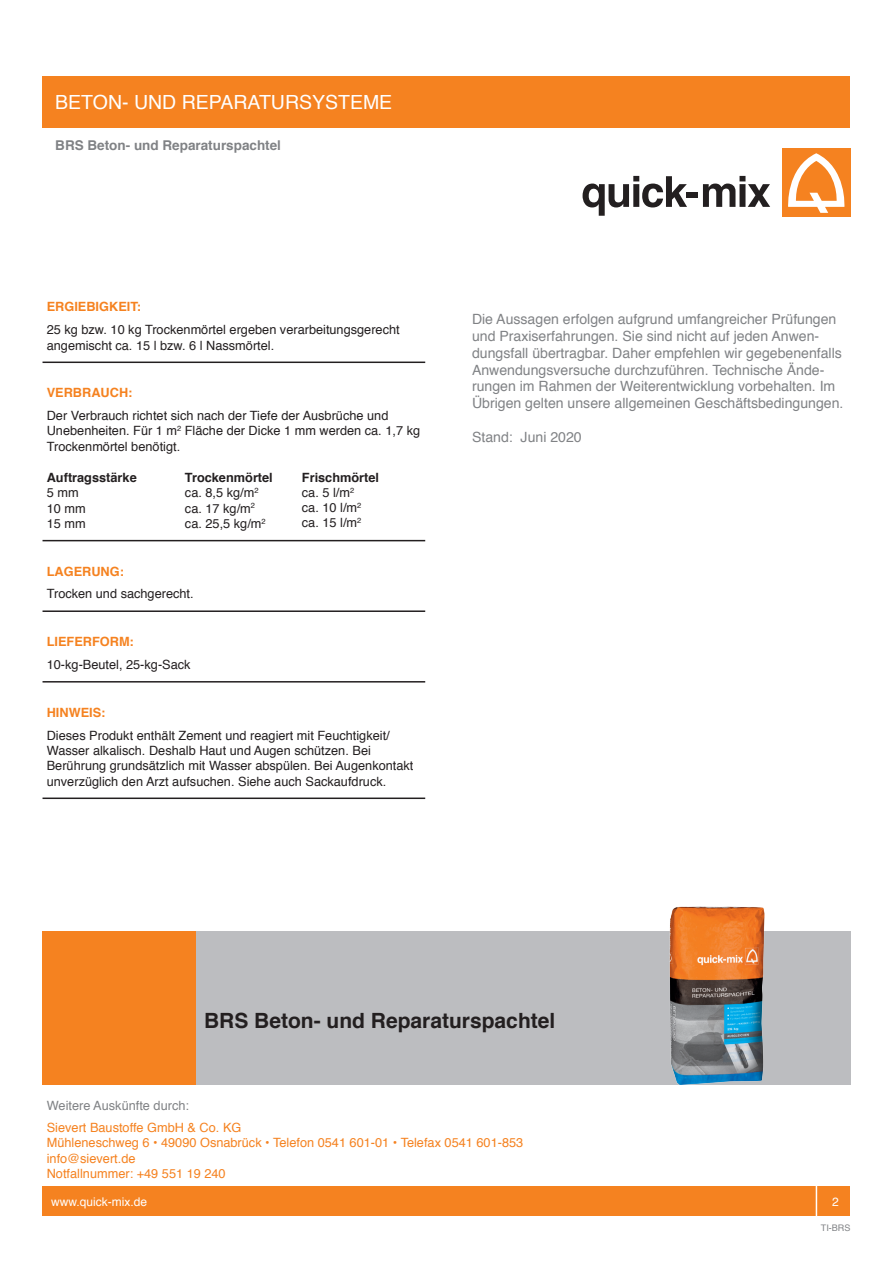
<style>
.page{position:relative;width:893px;height:1263px;background:#fff}
.page>*{position:absolute;margin:0;border:0;box-sizing:border-box;transform-origin:0 0}
.t1{font:700 21px "Helvetica";color:#231f20}
.t2{font:19.5px "Helvetica";color:#fff}
.t3{font:14.1px/17px "Helvetica";color:#808285}
.t4{font:700 13.5px "Helvetica";color:#808285}
.t5{font:12.75px/15.3px "Helvetica";color:#231f20}
.t6{font:12.75px "Helvetica";color:#f58220}
.t7{font:700 12.75px "Helvetica";color:#f58220}
.t8{font:700 12.75px "Helvetica";color:#231f20}
.t9{font:12.75px "Helvetica";color:#808285}
.t10{font:12px "Helvetica";color:#fff}
.t11{font:9px "Helvetica";color:#808285}
</style>
<div class="page">
<div style="left:43px;top:77px;width:807px;height:51px;background:#f58220"></div>
<svg style="left:583px;top:176px;width:104px;height:40px"></svg>
<div style="left:686px;top:192px;width:12px;height:6px;background:#231f20"></div>
<svg style="left:703px;top:176px;width:67px;height:31px"></svg>
<div style="left:782px;top:149px;width:68px;height:68px;background:#f58220"></div>
<svg style="left:788px;top:153px;width:57px;height:60px"></svg>
<div style="left:43px;top:1186px;width:807px;height:30px;background:#f58220"></div>
<div style="left:816px;top:1181px;width:39px;height:40px;border:2px solid #fff"></div>
<hr style="left:43px;top:362px;width:382px;height:1px;background:#231f20">
<hr style="left:43px;top:540px;width:382px;height:1px;background:#231f20">
<hr style="left:43px;top:610px;width:382px;height:2px;background:#231f20">
<hr style="left:43px;top:681px;width:382px;height:1px;background:#231f20">
<hr style="left:43px;top:797px;width:382px;height:2px;background:#231f20">
<div style="left:191px;top:931px;width:659px;height:153px;background:#bcbdc0"></div>
<div style="left:43px;top:931px;width:153px;height:153px;background:#f58220"></div>
<img style="left:669px;top:906px;width:96px;height:178px">
<p class="t2" style="left:55px;top:87px;width:338px">BETON- UND REPARATURSYSTEME</p>
<p class="t4" style="left:55px;top:135px;width:227px">BRS Beton- und Reparaturspachtel</p>
<p class="t7" style="left:47px;top:297px;width:96px">ERGIEBIGKEIT:</p>
<p class="t5" style="left:47px;top:322px;width:354px">25 kg bzw. 10 kg Trockenmörtel ergeben verarbeitungsgerecht angemischt ca. 15 l bzw. 6 l Nassmörtel.</p>
<p class="t7" style="left:47px;top:383px;width:87px">VERBRAUCH:</p>
<p class="t5" style="left:47px;top:408px;width:375px">Der Verbrauch richtet sich nach der Tiefe der Ausbrüche und<br>Unebenheiten. Für 1 m<sup>2</sup> Fläche der Dicke 1 mm werden ca. 1,7 kg<br>Trockenmörtel benötigt.</p>
<p class="t8" style="left:47px;top:467px;width:91px">Auftragsstärke</p>
<p class="t5" style="left:47px;top:485px;width:33px">5 mm</p>
<p class="t5" style="left:47px;top:501px;width:40px">10 mm</p>
<p class="t5" style="left:47px;top:516px;width:40px">15 mm</p>
<p class="t8" style="left:302px;top:467px;width:79px">Frischmörtel</p>
<p class="t5" style="left:302px;top:485px;width:54px">ca. 5 l/m<sup>2</sup></p>
<p class="t5" style="left:302px;top:500px;width:61px">ca. 10 l/m<sup>2</sup></p>
<p class="t5" style="left:302px;top:516px;width:61px">ca. 15 l/m<sup>2</sup></p>
<p class="t8" style="left:185px;top:467px;width:89px">Trockenmörtel</p>
<p class="t5" style="left:185px;top:485px;width:75px">ca. 8,5 kg/m<sup>2</sup></p>
<p class="t5" style="left:185px;top:501px;width:72px">ca. 17 kg/m<sup>2</sup></p>
<p class="t5" style="left:185px;top:516px;width:82px">ca. 25,5 kg/m<sup>2</sup></p>
<p class="t7" style="left:47px;top:561px;width:79px">LAGERUNG:</p>
<p class="t5" style="left:47px;top:587px;width:148px">Trocken und sachgerecht.</p>
<p class="t7" style="left:47px;top:631px;width:89px">LIEFERFORM:</p>
<p class="t5" style="left:47px;top:657px;width:145px">10-kg-Beutel, 25-kg-Sack</p>
<p class="t7" style="left:47px;top:702px;width:60px">HINWEIS:</p>
<p class="t5" style="left:47px;top:728px;width:368px">Dieses Produkt enthält Zement und reagiert mit Feuchtigkeit/ Wasser alkalisch. Deshalb Haut und Augen schützen. Bei Berührung grundsätzlich mit Wasser abspülen. Bei Augenkontakt unverzüglich den Arzt aufsuchen. Siehe auch Sackaufdruck.</p>
<p class="t3" style="left:472px;top:311px;width:373px">Die Aussagen erfolgen aufgrund umfangreicher Prüfungen und Praxiserfahrungen. Sie sind nicht auf jeden Anwen&shy;dungsfall übertragbar. Daher empfehlen wir gegebenenfalls Anwendungsversuche durchzuführen. Technische Ände&shy;rungen im Rahmen der Weiterentwicklung vorbehalten. Im Übrigen gelten unsere allgemeinen Geschäftsbedingungen.</p>
<p class="t3" style="left:472px;top:429px;width:111px">Stand: Juni 2020</p>
<p class="t1" style="left:204px;top:1003px;width:353px">BRS Beton- und Reparaturspachtel</p>
<p class="t9" style="left:47px;top:1095px;width:144px">Weitere Auskünfte durch:</p>
<p class="t6" style="left:47px;top:1118px;width:196px">Sievert Baustoffe GmbH &amp; Co. KG</p>
<p class="t6" style="left:47px;top:1133px;width:478px">Mühleneschweg 6 • 49090 Osnabrück • Telefon 0541 601-01 • Telefax 0541 601-853</p>
<p class="t6" style="left:47px;top:1148px;width:90px">info@sievert.de</p>
<p class="t6" style="left:47px;top:1163px;width:180px">Notfallnummer: +49 551 19 240</p>
<p class="t10" style="left:51px;top:1192px;width:98px">www.quick-mix.de</p>
<p class="t10" style="left:832px;top:1192px;width:8px">2</p>
<p class="t11" style="left:821px;top:1221px;width:31px">TI-BRS</p>
</div>
